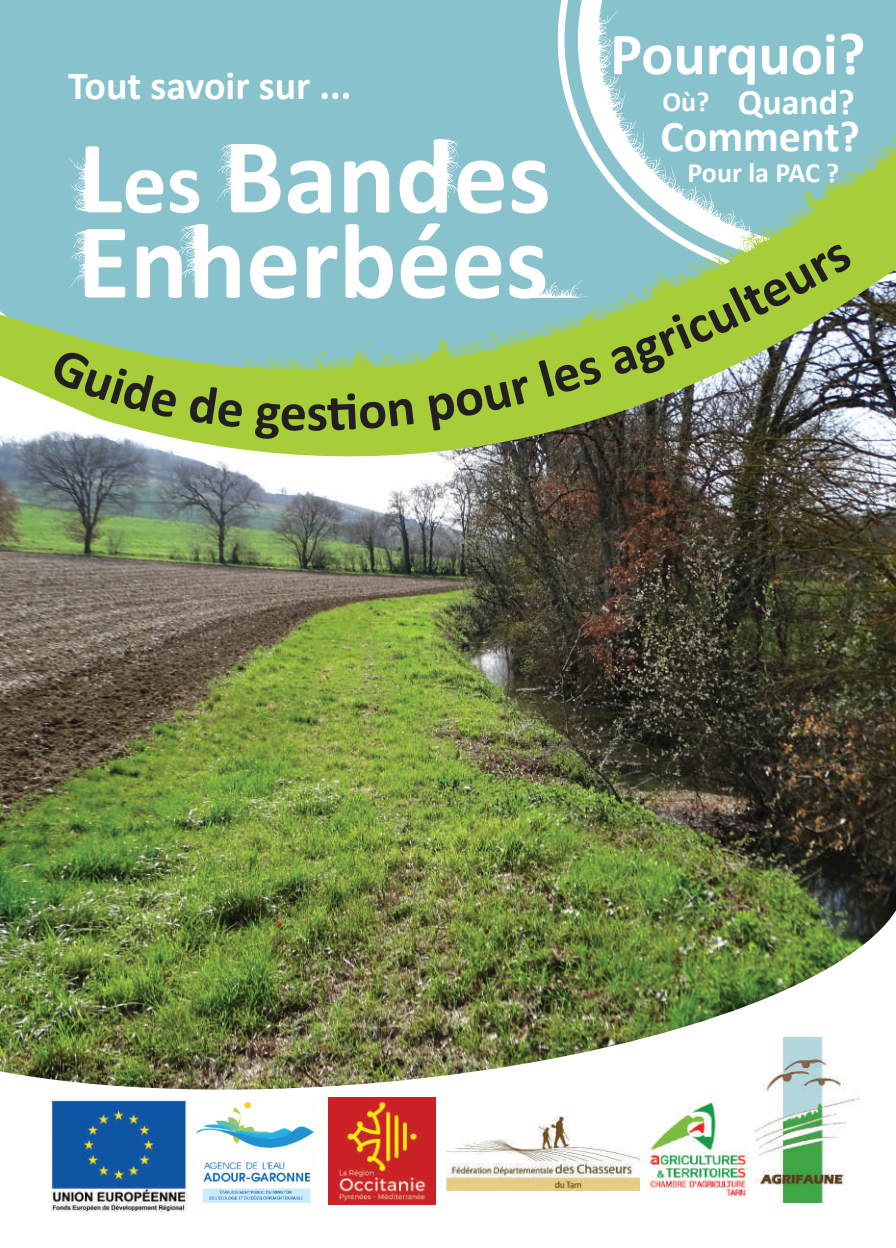
<style>
.page{position:relative;width:896px;height:1248px;background:#fff}
.page>*{position:absolute;margin:0;border:0;box-sizing:border-box;transform-origin:0 0}
.t1{font:700 108px/85.2px "Calibri";color:#fff}
.t2{font:700 60px "Calibri";color:#fff}
.t3{font:700 44px "Calibri";color:#fff}
.t4{font:700 40px "Calibri";color:#fff}
.t5{font:700 36px "Calibri";color:#fff}
.t6{font:700 28px "Calibri";color:#fff}
.s1{font-size:104px}
.s2{font-size:88px}
</style>
<div class="page">
<img style="left:0;top:595px;width:896px;height:312px">
<img style="left:0;top:907px;width:896px;height:305px">
<img style="left:446px;top:1115px;width:194px;height:75px">
<img style="left:754px;top:1037px;width:111px;height:164px">
<img style="left:641px;top:1103px;width:110px;height:95px">
<img style="left:0;top:7px;width:896px;height:588px">
<img style="left:329px;top:1097px;width:106px;height:106px">
<img style="left:51px;top:1099px;width:136px;height:112px">
<img style="left:194px;top:1096px;width:121px;height:110px">
<svg style="left:50px;top:5px;width:846px;height:434px;background:#91c1a9"></svg>
<p class="t4" style="left:68px;top:60px;width:285px">Tout savoir sur ...</p>
<p class="t1" style="left:77px;top:134px;width:475px"><span class="s1">L</span><span class="s2">es</span> Bandes<br>Enherbées</p>
<p class="t2" style="left:610px;top:16px;width:257px">Pourquoi?</p>
<p class="t5" style="left:738px;top:79px;width:119px">Quand?</p>
<p class="t6" style="left:662px;top:84px;width:48px">Où?</p>
<p class="t3" style="left:660px;top:108px;width:201px">Comment?</p>
<p class="t6" style="left:687px;top:154px;width:153px">Pour la PAC ?</p>
</div>
